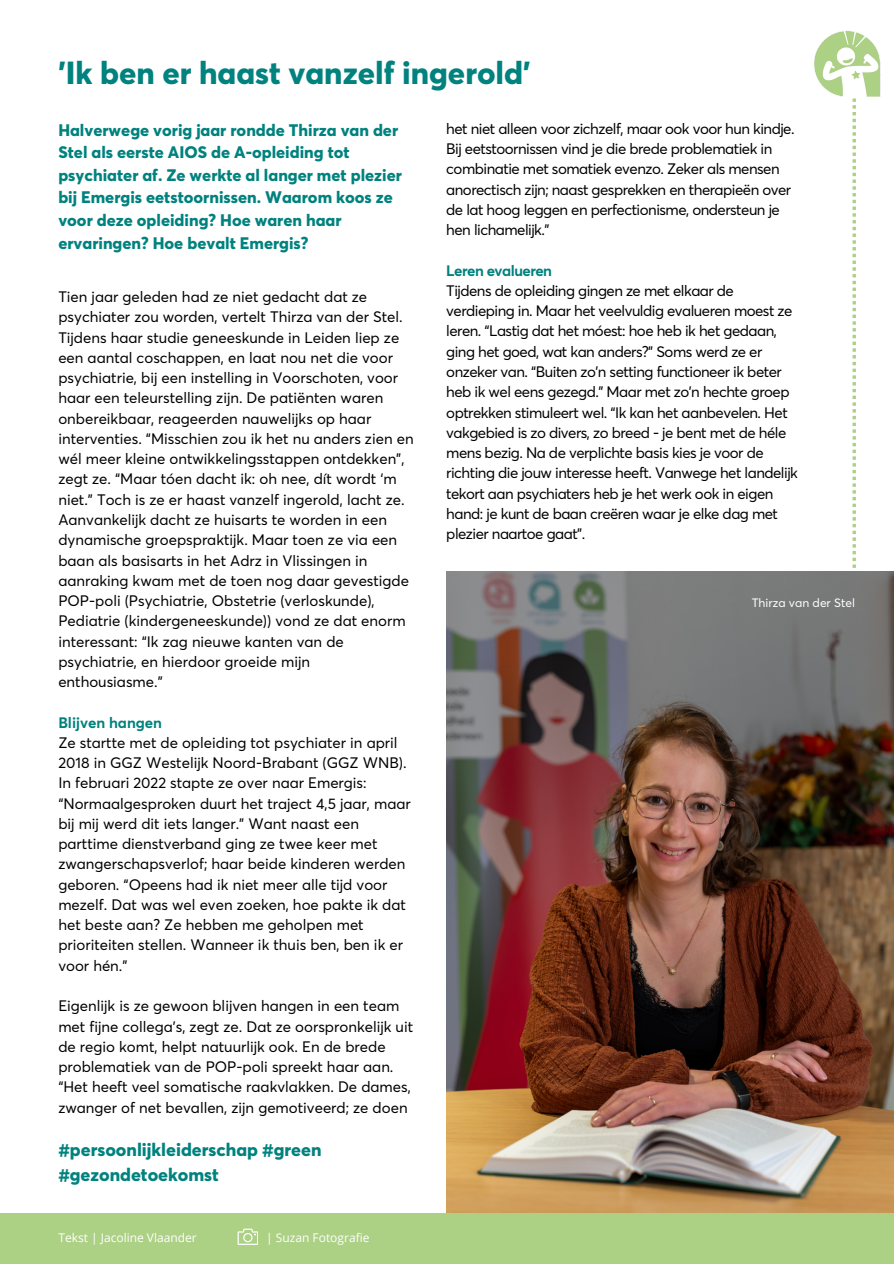
<style>
.page{position:relative;width:894px;height:1264px;background:#fff}
.page>*{position:absolute;margin:0;border:0;box-sizing:border-box;transform-origin:0 0}
.t1{font:800 31.5px "Averta";color:#00827e}
.t2{font:800 18px "Averta";color:#00827e}
.t3{font:800 16.5px/22.5px "Averta";color:#00827e}
.t4{font:15px/20.2px "Averta";color:#000}
.t5{font:15px/20.2px "Averta";letter-spacing:-.035em;color:#000}
.t6{font:700 15px "Averta";letter-spacing:-.035em;color:#00827e}
.t7{font:700 15px "Averta";color:#00827e}
.t8{font:12px "Open Sans";color:#fff}
.t9{font:12px "Averta";color:#fff}
</style>
<div class="page">
<svg style="left:852px;top:101px;width:3px;height:467px"></svg>
<img style="left:446px;top:571px;width:447px;height:642px">
<div style="left:0;top:1213px;width:893px;height:50px;background:#acd084"></div>
<svg style="left:237px;top:1228px;width:21px;height:16px"></svg>
<img style="left:814px;top:31px;width:67px;height:70px">
<p class="t1" style="left:58px;top:53px;width:473px">'Ik ben er haast vanzelf ingerold’</p>
<p class="t3" style="left:58px;top:119px;width:345px">Halverwege vorig jaar rondde Thirza van der Stel als eerste AIOS de A-opleiding tot psychiater af. Ze werkte al langer met plezier bij Emergis eetstoornissen. Waarom koos ze voor deze opleiding? Hoe waren haar ervaringen? Hoe bevalt Emergis?</p>
<p class="t4" style="left:58px;top:286px;width:357px">Tien jaar geleden had ze niet gedacht dat ze psychiater zou worden, vertelt Thirza van der Stel.<br>Tijdens haar studie geneeskunde in Leiden liep ze een aantal coschappen, en laat nou net die voor psychiatrie, bij een instelling in Voorschoten, voor haar een teleurstelling zijn. De patiënten waren onbereikbaar, reageerden nauwelijks op haar interventies. “Misschien zou ik het nu anders zien en wél meer kleine ontwikkelingsstappen ontdekken”, zegt ze. “Maar tóen dacht ik: oh nee, dít wordt ‘m niet.” Toch is ze er haast vanzelf ingerold, lacht ze.<br>Aanvankelijk dacht ze huisarts te worden in een dynamische groepspraktijk. Maar toen ze via een baan als basisarts in het Adrz in Vlissingen in aanraking kwam met de toen nog daar gevestigde POP-poli (Psychiatrie, Obstetrie (verloskunde), Pediatrie (kindergeneeskunde)) vond ze dat enorm interessant: “Ik zag nieuwe kanten van de psychiatrie, en hierdoor groeide mijn enthousiasme.”</p>
<p class="t7" style="left:58px;top:713px;width:105px">Blijven hangen</p>
<p class="t4" style="left:58px;top:732px;width:354px">Ze startte met de opleiding tot psychiater in april 2018 in GGZ Westelijk Noord-Brabant (GGZ WNB).<br>In februari 2022 stapte ze over naar Emergis: “Normaalgesproken duurt het traject 4,5 jaar, maar bij mij werd dit iets langer.” Want naast een parttime dienstverband ging ze twee keer met zwangerschapsverlof; haar beide kinderen werden geboren. “Opeens had ik niet meer alle tijd voor mezelf. Dat was wel even zoeken, hoe pakte ik dat het beste aan? Ze hebben me geholpen met prioriteiten stellen. Wanneer ik thuis ben, ben ik er voor hén.”</p>
<p class="t4" style="left:58px;top:995px;width:356px">Eigenlijk is ze gewoon blijven hangen in een team met fijne collega's, zegt ze. Dat ze oorspronkelijk uit de regio komt, helpt natuurlijk ook. En de brede problematiek van de POP-poli spreekt haar aan. “Het heeft veel somatische raakvlakken. De dames, zwanger of net bevallen, zijn gemotiveerd; ze doen</p>
<p class="t2" style="left:58px;top:1138px;width:264px">#persoonlijkleiderschap #green</p>
<p class="t2" style="left:58px;top:1163px;width:162px">#gezondetoekomst</p>
<p class="t8" style="left:58px;top:1229px;width:140px">Tekst | Jacoline Vlaander</p>
<p class="t8" style="left:266px;top:1229px;width:105px">| Suzan Fotografie</p>
<p class="t5" style="left:446px;top:118px;width:350px">het niet alleen voor zichzelf, maar ook voor hun kindje.<br>Bij eetstoornissen vind je die brede problematiek in combinatie met somatiek evenzo. Zeker als mensen anorectisch zijn; naast gesprekken en therapieën over de lat hoog leggen en perfectionisme, ondersteun je hen lichamelijk.”</p>
<p class="t6" style="left:446px;top:261px;width:107px">Leren evalueren</p>
<p class="t5" style="left:446px;top:280px;width:353px">Tijdens de opleiding gingen ze met elkaar de verdieping in. Maar het veelvuldig evalueren moest ze leren. “Lastig dat het móest: hoe heb ik het gedaan, ging het goed, wat kan anders?” Soms werd ze er onzeker van. “Buiten zo'n setting functioneer ik beter heb ik wel eens gezegd.” Maar met zo'n hechte groep optrekken stimuleert wel. “Ik kan het aanbevelen. Het vakgebied is zo divers, zo breed - je bent met de héle mens bezig. Na de verplichte basis kies je voor de richting die jouw interesse heeft. Vanwege het landelijk tekort aan psychiaters heb je het werk ook in eigen hand: je kunt de baan creëren waar je elke dag met plezier naartoe gaat”.</p>
<p class="t9" style="left:751px;top:595px;width:105px">Thirza van der Stel</p>
</div>
